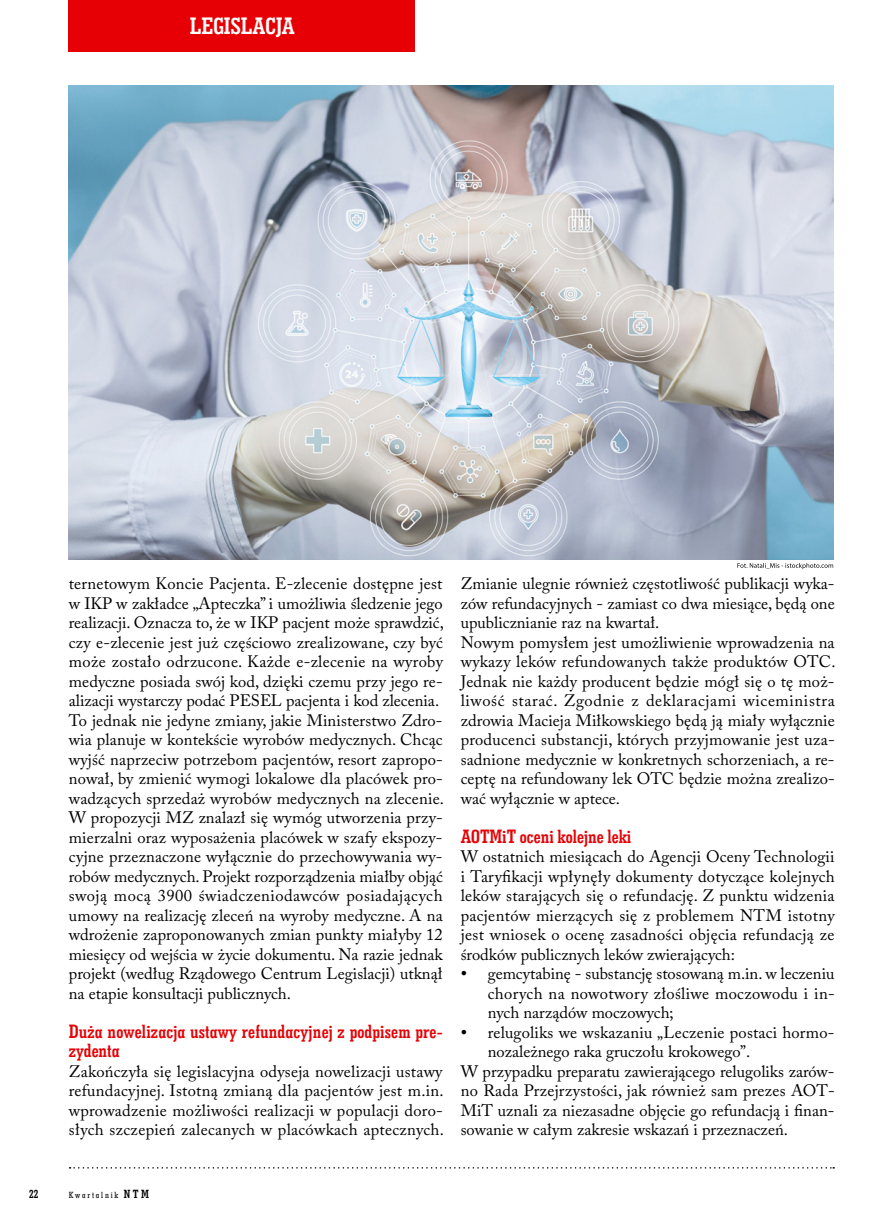
<style>
.page{position:relative;width:885px;height:1225px;background:#fff}
.page>*{position:absolute;margin:0;border:0;box-sizing:border-box;transform-origin:0 0}
.t1{font:24px "Geo Slab 703 Bd Cn EU Normal";color:#fff}
.t2{font:19.5px/19.5px "Geo Slab 703 Bd Cn EU Normal";letter-spacing:.01em;color:#e60005}
.t3{font:16.5px/19.5px "Adobe Caslon Pro";letter-spacing:.01em;color:#000;text-align:justify}
.t4{font:12px "Geo Slab 703 Bd Cn EU Normal";color:#000}
.t5{font:9px "Geo Slab 703 Md Cn EU Normal";letter-spacing:.2em;color:#000}
.s1{font-family:"Times New Roman";font-size:18px}
.s2{font-family:"Geo Slab 703 Bd Cn EU Normal";font-size:12px}
</style>
<div class="page">
<div style="left:68px;top:0;width:347px;height:51px;background:#e60005"></div>
<svg style="left:70px;top:1167px;width:764px;height:1px"></svg>
<img style="left:68px;top:85px;width:765px;height:475px">
<svg style="left:737px;top:563px;width:96px;height:6px"></svg>
<h1 class="t1" style="left:190px;top:11px;width:106px">LEGISLACJA</h1>
<p class="t3" style="left:69px;top:573px;width:376px;text-align:left">ternetowym Koncie Pacjenta. E-zlecenie dostępne jest w IKP w zakładce „Apteczka” i umożliwia śledzenie jego realizacji. Oznacza to, że w IKP pacjent może sprawdzić, czy e-zlecenie jest już częściowo zrealizowane, czy być może zostało odrzucone. Każde e-zlecenie na wyroby medyczne posiada swój kod, dzięki czemu przy jego re&shy;alizacji wystarczy podać PESEL pacjenta i kod zlecenia.<br>To jednak nie jedyne zmiany, jakie Ministerstwo Zdro&shy;wia planuje w kontekście wyrobów medycznych. Chcąc wyjść naprzeciw potrzebom pacjentów, resort zapropo&shy;nował, by zmienić wymogi lokalowe dla placówek pro&shy;wadzących sprzedaż wyrobów medycznych na zlecenie.<br>W propozycji MZ znalazł się wymóg utworzenia przy&shy;mierzalni oraz wyposażenia placówek w szafy ekspozy&shy;cyjne przeznaczone wyłącznie do przechowywania wy&shy;robów medycznych. Projekt rozporządzenia miałby objąć swoją mocą 3900 świadczeniodawców posiadających umowy na realizację zleceń na wyroby medyczne. A na wdrożenie zaproponowanych zmian punkty miałyby 12 miesięcy od wejścia w życie dokumentu. Na razie jednak projekt (według Rządowego Centrum Legislacji) utknął na etapie konsultacji publicznych.</p>
<p class="t2" style="left:69px;top:1021px;width:375px">Duża nowelizacja ustawy refundacyjnej z podpisem pre&shy;zydenta</p>
<p class="t3" style="left:69px;top:1061px;width:376px">Zakończyła się legislacyjna odyseja nowelizacji ustawy refundacyjnej. Istotną zmianą dla pacjentów jest m.in. wprowadzenie możliwości realizacji w populacji doro&shy;słych szczepień zalecanych w placówkach aptecznych.</p>
<p class="t3" style="left:460px;top:573px;width:376px;text-align:left">Zmianie ulegnie również częstotliwość publikacji wyka&shy;zów refundacyjnych - zamiast co dwa miesiące, będą one upublicznianie raz na kwartał.<br>Nowym pomysłem jest umożliwienie wprowadzenia na wykazy leków refundowanych także produktów OTC.<br>Jednak nie każdy producent będzie mógł się o tę moż&shy;liwość starać. Zgodnie z deklaracjami wiceministra zdrowia Macieja Miłkowskiego będą ją miały wyłącznie producenci substancji, których przyjmowanie jest uza&shy;sadnione medycznie w konkretnych schorzeniach, a re&shy;ceptę na refundowany lek OTC będzie można zrealizo&shy;wać wyłącznie w aptece.</p>
<p class="t2" style="left:460px;top:826px;width:172px">AOTMiT oceni kolejne leki</p>
<p class="t3" style="left:460px;top:846px;width:375px">W ostatnich miesiącach do Agencji Oceny Technologii i Taryfikacji wpłynęły dokumenty dotyczące kolejnych leków starających się o refundację. Z punktu widzenia pacjentów mierzących się z problemem NTM istotny jest wniosek o ocenę zasadności objęcia refundacją ze środków publicznych leków zwierających:</p>
<p class="t3" style="left:487px;top:963px;width:348px;text-indent:-27px"><span class="s1">•</span> gemcytabinę - substancję stosowaną m.in. w leczeniu chorych na nowotwory złośliwe moczowodu i in&shy;nych narządów moczowych;</p>
<p class="t3" style="left:460px;top:1022px;width:375px"><span class="s1">•</span> relugoliks we wskazaniu „Leczenie postaci hormo-</p>
<p class="t3" style="left:487px;top:1041px;width:264px">nozależnego raka gruczołu krokowego”.</p>
<p class="t3" style="left:460px;top:1061px;width:375px">W przypadku preparatu zawierającego relugoliks zarów-</p>
<p class="t3" style="left:460px;top:1081px;width:375px">no Rada Przejrzystości, jak również sam prezes AOT-</p>
<p class="t3" style="left:460px;top:1100px;width:375px">MiT uznali za niezasadne objęcie go refundacją i finan-</p>
<p class="t3" style="left:460px;top:1120px;width:329px">sowanie w całym zakresie wskazań i przeznaczeń.</p>
<p class="t4" style="left:29px;top:1186px;width:11px">22</p>
<p class="t5" style="left:69px;top:1189px;width:82px">Kwartalnik <span class="s2">NTM</span></p>
</div>
